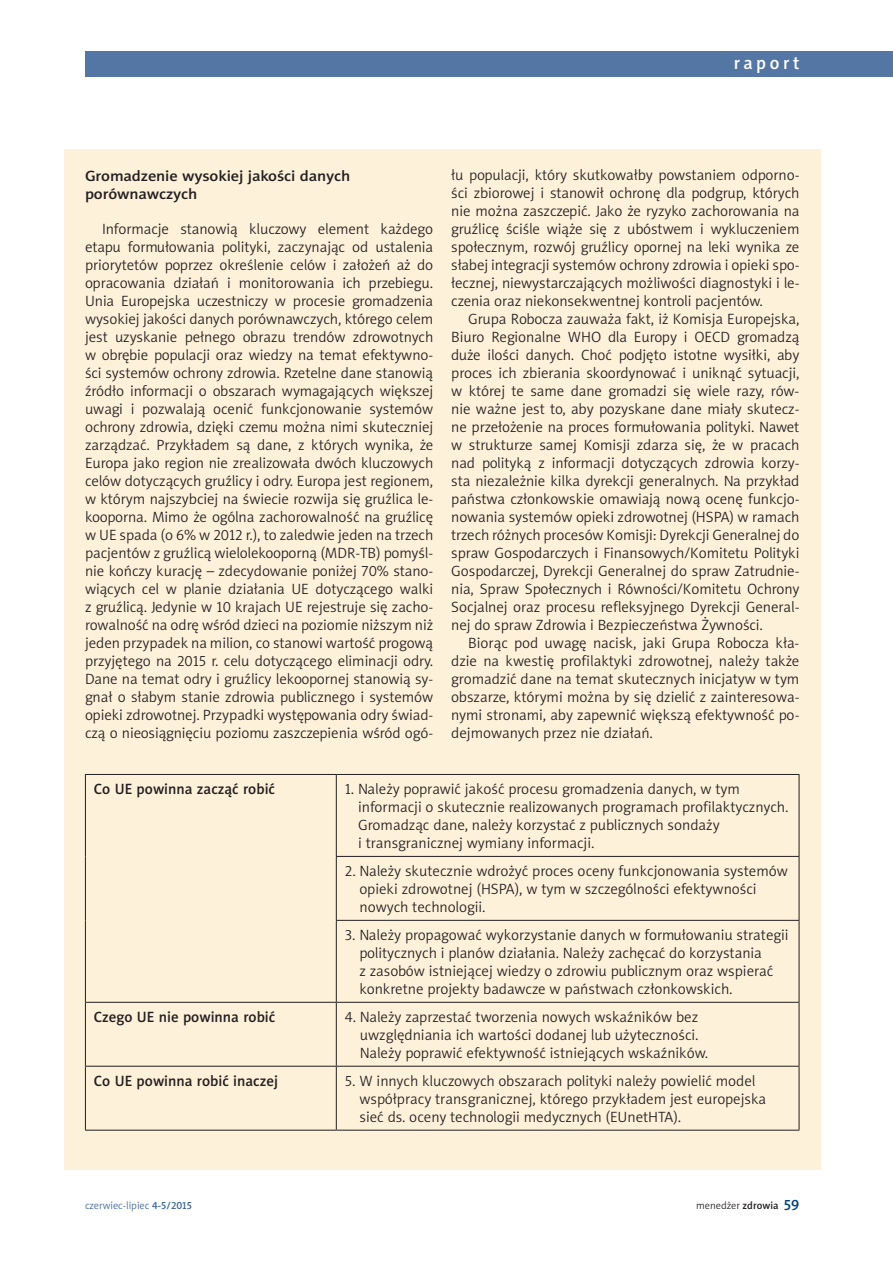
<style>
.page{position:relative;width:893px;height:1263px;background:#fff}
.page>*{position:absolute;margin:0;border:0;box-sizing:border-box;transform-origin:0 0}
.t1{font:18px "Naomi Sans EFN Medium";letter-spacing:.2em;color:#fff}
.t2{font:15px/18px "Naomi Sans EFN Light";color:#231f20}
.t3{font:15px "Naomi Sans EFN Medium";color:#231f20}
.t4{font:15px/18px "Naomi Sans EFN Medium";color:#231f20;scale:1.1 1}
.t5{font:10.5px "Naomi Sans EFN Light";color:#3d6799}
.t6{font:10.5px "Naomi Sans EFN Light";color:#231f20}
.s1{font-family:"Naomi Sans EFN Medium"}
.s2{font-family:"Naomi Sans EFN Medium";font-size:15px;color:#004279}
</style>
<div class="page">
<div style="left:64px;top:149px;width:757px;height:1020px;background:#fef1d9"></div>
<hr style="left:85px;top:774px;width:251px;height:1px;background:#231f20">
<hr style="left:85px;top:775px;width:1px;height:81px;background:#231f20">
<hr style="left:336px;top:774px;width:463px;height:1px;background:#231f20">
<hr style="left:336px;top:775px;width:1px;height:81px;background:#231f20">
<hr style="left:799px;top:775px;width:1px;height:81px;background:#231f20">
<hr style="left:85px;top:856px;width:1px;height:64px;background:#231f20">
<hr style="left:336px;top:856px;width:463px;height:1px;background:#231f20">
<hr style="left:336px;top:857px;width:1px;height:63px;background:#231f20">
<hr style="left:799px;top:857px;width:1px;height:63px;background:#231f20">
<hr style="left:85px;top:920px;width:1px;height:82px;background:#231f20">
<hr style="left:336px;top:920px;width:463px;height:1px;background:#231f20">
<hr style="left:336px;top:921px;width:1px;height:81px;background:#231f20">
<hr style="left:799px;top:921px;width:1px;height:81px;background:#231f20">
<hr style="left:85px;top:1002px;width:251px;height:1px;background:#231f20">
<hr style="left:85px;top:1003px;width:1px;height:63px;background:#231f20">
<hr style="left:336px;top:1002px;width:463px;height:1px;background:#231f20">
<hr style="left:336px;top:1003px;width:1px;height:63px;background:#231f20">
<hr style="left:799px;top:1003px;width:1px;height:63px;background:#231f20">
<hr style="left:85px;top:1066px;width:251px;height:1px;background:#231f20">
<hr style="left:85px;top:1066px;width:1px;height:64px;background:#231f20">
<hr style="left:336px;top:1066px;width:463px;height:1px;background:#231f20">
<hr style="left:336px;top:1066px;width:1px;height:64px;background:#231f20">
<hr style="left:799px;top:1066px;width:1px;height:64px;background:#231f20">
<hr style="left:85px;top:1130px;width:251px;height:1px;background:#231f20">
<hr style="left:336px;top:1130px;width:463px;height:1px;background:#231f20">
<div style="left:85px;top:51px;width:808px;height:26px;background:#5476a5"></div>
<p class="t1" style="left:734px;top:52px;width:67px">raport</p>
<p class="t4" style="left:85px;top:167px;width:243px">Gromadzenie wysokiej jakości danych porównawczych</p>
<p class="t2" style="left:85px;top:220px;width:350px;text-align:justify;text-indent:17px">Informacje stanowią kluczowy element każdego etapu formułowania polityki, zaczynając od ustalenia priorytetów poprzez określenie celów i założeń aż do opracowania działań i monitorowania ich przebiegu.<br>Unia Europejska uczestniczy w procesie gromadzenia wysokiej jakości danych porównawczych, którego celem jest uzyskanie pełnego obrazu trendów zdrowotnych w obrębie populacji oraz wiedzy na temat efektywno&shy;ści systemów ochrony zdrowia. Rzetelne dane stanowią źródło informacji o obszarach wymagających większej uwagi i pozwalają ocenić funkcjonowanie systemów ochrony zdrowia, dzięki czemu można nimi skuteczniej zarządzać. Przykładem są dane, z których wynika, że Europa jako region nie zrealizowała dwóch kluczowych celów dotyczących gruźlicy i odry. Europa jest regionem, w którym najszybciej na świecie rozwija się gruźlica le&shy;kooporna. Mimo że ogólna zachorowalność na gruźlicę w UE spada (o 6% w 2012 r.), to zaledwie jeden na trzech pacjentów z gruźlicą wielolekooporną (MDR-TB) pomyśl&shy;nie kończy kurację – zdecydowanie poniżej 70% stano&shy;wiących cel w planie działania UE dotyczącego walki z gruźlicą. Jedynie w 10 krajach UE rejestruje się zacho&shy;rowalność na odrę wśród dzieci na poziomie niższym niż jeden przypadek na milion, co stanowi wartość progową przyjętego na 2015 r. celu dotyczącego eliminacji odry.<br>Dane na temat odry i gruźlicy lekoopornej stanowią sy&shy;gnał o słabym stanie zdrowia publicznego i systemów opieki zdrowotnej. Przypadki występowania odry świad&shy;czą o nieosiągnięciu poziomu zaszczepienia wśród ogó-</p>
<p class="t2" style="left:451px;top:166px;width:350px;text-align:justify">łu populacji, który skutkowałby powstaniem odporno&shy;ści zbiorowej i stanowił ochronę dla podgrup, których nie można zaszczepić. Jako że ryzyko zachorowania na gruźlicę ściśle wiąże się z ubóstwem i wykluczeniem społecznym, rozwój gruźlicy opornej na leki wynika ze słabej integracji systemów ochrony zdrowia i opieki spo&shy;łecznej, niewystarczających możliwości diagnostyki i le&shy;czenia oraz niekonsekwentnej kontroli pacjentów.</p>
<p class="t2" style="left:451px;top:310px;width:350px;text-align:justify;text-indent:17px">Grupa Robocza zauważa fakt, iż Komisja Europejska, Biuro Regionalne WHO dla Europy i OECD gromadzą duże ilości danych. Choć podjęto istotne wysiłki, aby proces ich zbierania skoordynować i uniknąć sytuacji, w której te same dane gromadzi się wiele razy, rów&shy;nie ważne jest to, aby pozyskane dane miały skutecz&shy;ne przełożenie na proces formułowania polityki. Nawet w strukturze samej Komisji zdarza się, że w pracach nad polityką z informacji dotyczących zdrowia korzy&shy;sta niezależnie kilka dyrekcji generalnych. Na przykład państwa członkowskie omawiają nową ocenę funkcjo&shy;nowania systemów opieki zdrowotnej (HSPA) w ramach trzech różnych procesów Komisji: Dyrekcji Generalnej do spraw Gospodarczych i Finansowych/Komitetu Polityki Gospodarczej, Dyrekcji Generalnej do spraw Zatrudnie&shy;nia, Spraw Społecznych i Równości/Komitetu Ochrony Socjalnej oraz procesu refleksyjnego Dyrekcji General&shy;nej do spraw Zdrowia i Bezpieczeństwa Żywności.</p>
<p class="t2" style="left:451px;top:634px;width:350px;text-align:justify;text-indent:17px">Biorąc pod uwagę nacisk, jaki Grupa Robocza kła&shy;dzie na kwestię profilaktyki zdrowotnej, należy także gromadzić dane na temat skutecznych inicjatyw w tym obszarze, którymi można by się dzielić z zainteresowa&shy;nymi stronami, aby zapewnić większą efektywność po&shy;dejmowanych przez nie działań.</p>
<p class="t3" style="left:94px;top:780px;width:183px">Co UE powinna zacząć robić</p>
<p class="t2" style="left:358px;top:780px;width:432px;text-indent:-13px">1. Należy poprawić jakość procesu gromadzenia danych, w tym informacji o skutecznie realizowanych programach profilaktycznych.<br>Gromadząc dane, należy korzystać z publicznych sondaży<br>i transgranicznej wymiany informacji.</p>
<p class="t2" style="left:360px;top:862px;width:430px;text-indent:-15px">2. Należy skutecznie wdrożyć proces oceny funkcjonowania systemów opieki zdrowotnej (HSPA), w tym w szczególności efektywności nowych technologii.</p>
<p class="t2" style="left:359px;top:926px;width:431px;text-indent:-15px">3. Należy propagować wykorzystanie danych w formułowaniu strategii politycznych i planów działania. Należy zachęcać do korzystania<br>z zasobów istniejącej wiedzy o zdrowiu publicznym oraz wspierać konkretne projekty badawcze w państwach członkowskich.</p>
<p class="t3" style="left:94px;top:1008px;width:183px">Czego UE nie powinna robić</p>
<p class="t2" style="left:360px;top:1008px;width:350px;text-indent:-15px">4. Należy zaprzestać tworzenia nowych wskaźników bez uwzględniania ich wartości dodanej lub użyteczności.<br>Należy poprawić efektywność istniejących wskaźników.</p>
<p class="t3" style="left:94px;top:1072px;width:186px">Co UE powinna robić inaczej</p>
<p class="t2" style="left:360px;top:1071px;width:408px;text-indent:-15px">5. W innych kluczowych obszarach polityki należy powielić model współpracy transgranicznej, którego przykładem jest europejska sieć ds. oceny technologii medycznych (EUnetHTA).</p>
<p class="t5" style="left:85px;top:1199px;width:108px">czerwiec-lipiec <span class="s1">4-5/2015</span></p>
<p class="t6" style="left:696px;top:1199px;width:105px">menedżer <span class="s1">zdrowia</span> <span class="s2">59</span></p>
</div>
